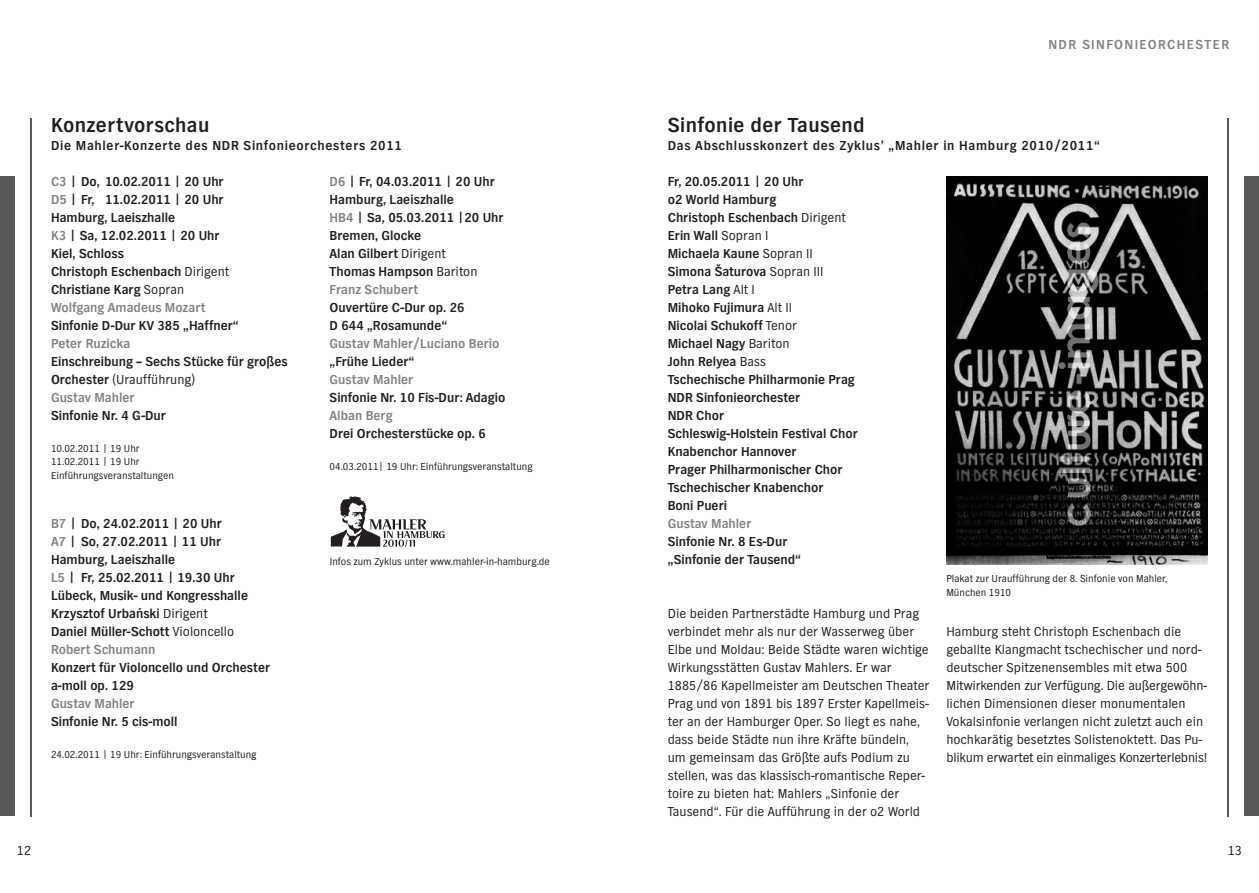
<style>
.page{position:relative;width:1259px;height:893px;background:#fff}
.page>*{position:absolute;margin:0;border:0;box-sizing:border-box;transform-origin:0 0}
.t1{font:700 21px "NDR Sans";letter-spacing:.02em;color:#231f20}
.t2{font:700 13.5px/18px "NDR Sans";color:#231f20}
.t3{font:13.5px/18px "NDR Sans";color:#231f20}
.t4{font:700 13.5px "NDR Sans";letter-spacing:.05em;color:#231f20}
.t5{font:700 13.5px "NDR Sans";color:#808285}
.t6{font:700 13.5px "NDR Sans";letter-spacing:.1em;color:#808285}
.t7{font:10.5px/13.5px "NDR Sans";color:#231f20}
.s1{color:#808285}
.s2{font-weight:400}
.s3{font-family:"NDR Sans CE"}
</style>
<div class="page">
<div style="left:0;top:176px;width:15px;height:640px;background:#57585a"></div>
<div style="left:1244px;top:176px;width:15px;height:640px;background:#57585a"></div>
<hr style="left:30px;top:118px;width:1px;height:698px;background:#57585a">
<hr style="left:1227px;top:118px;width:2px;height:698px;background:#57585a">
<svg style="left:331px;top:496px;width:113px;height:51px"></svg>
<img style="left:946px;top:176px;width:262px;height:388px">
<h1 class="t1" style="left:51px;top:114px;width:160px">Konzertvorschau</h1>
<p class="t4" style="left:51px;top:138px;width:352px">Die Mahler-Konzerte des NDR Sinfonieorchesters 2011</p>
<p class="t2" style="left:51px;top:173px;width:179px"><span class="s1">C3</span> | Do, 10.02.2011 | 20 Uhr<br><span class="s1">D5</span> | Fr, 11.02.2011 | 20 Uhr<br>Hamburg, Laeiszhalle<br><span class="s1">K3</span> | Sa, 12.02.2011 | 20 Uhr<br>Kiel, Schloss<br>Christoph Eschenbach <span class="s2">Dirigent<br></span>Christiane Karg <span class="s2">Sopran<br></span><span class="s1">Wolfgang Amadeus Mozart</span></p>
<p class="t2" style="left:51px;top:317px;width:189px">Sinfonie D-Dur KV 385 „Haffner“</p>
<p class="t5" style="left:51px;top:336px;width:81px">Peter Ruzicka</p>
<p class="t2" style="left:51px;top:353px;width:238px">Einschreibung – Sechs Stücke für großes<br>Orchester <span class="s2">(Uraufführung)<br></span><span class="s1">Gustav Mahler</span></p>
<p class="t2" style="left:51px;top:407px;width:116px">Sinfonie Nr. 4 G-Dur</p>
<p class="t7" style="left:51px;top:442px;width:124px">10.02.2011 | 19 Uhr<br>11.02.2011 | 19 Uhr<br>Einführungsveranstaltungen</p>
<p class="t2" style="left:51px;top:515px;width:198px"><span class="s1">B7</span> | Do, 24.02.2011 | 20 Uhr<br><span class="s1">A7</span> | So, 27.02.2011 | 11 Uhr<br>Hamburg, Laeiszhalle<br><span class="s1">L5</span> | Fr, 25.02.2011 | 19.30 Uhr<br>Lübeck, Musik- und Kongresshalle<br>Krzysztof Urba<span class="s3">ń</span>ski <span class="s2">Dirigent<br></span>Daniel Müller-Schott <span class="s2">Violoncello<br></span><span class="s1">Robert Schumann</span></p>
<p class="t2" style="left:51px;top:659px;width:220px">Konzert für Violoncello und Orchester a-moll op. 129</p>
<p class="t5" style="left:51px;top:696px;width:85px">Gustav Mahler</p>
<p class="t2" style="left:51px;top:713px;width:128px">Sinfonie Nr. 5 cis-moll</p>
<p class="t7" style="left:51px;top:748px;width:207px">24.02.2011 | 19 Uhr: Einführungsveranstaltung</p>
<p class="t2" style="left:330px;top:173px;width:175px"><span class="s1">D6</span> | Fr, 04.03.2011 | 20 Uhr<br>Hamburg, Laeiszhalle<br><span class="s1">HB4</span> | Sa, 05.03.2011 |20 Uhr<br>Bremen, Glocke<br>Alan Gilbert <span class="s2">Dirigent<br></span>Thomas Hampson <span class="s2">Bariton<br></span><span class="s1">Franz Schubert</span></p>
<p class="t2" style="left:330px;top:299px;width:137px">Ouvertüre C-Dur op. 26<br>D 644 „Rosamunde“</p>
<p class="t5" style="left:330px;top:336px;width:171px">Gustav Mahler/Luciano Berio</p>
<p class="t2" style="left:330px;top:353px;width:86px">„Frühe Lieder“</p>
<p class="t5" style="left:330px;top:372px;width:85px">Gustav Mahler</p>
<p class="t2" style="left:330px;top:389px;width:177px">Sinfonie Nr. 10 Fis-Dur: Adagio</p>
<p class="t5" style="left:330px;top:408px;width:65px">Alban Berg</p>
<p class="t2" style="left:330px;top:425px;width:158px">Drei Orchesterstücke op. 6</p>
<p class="t7" style="left:330px;top:460px;width:205px">04.03.2011| 19 Uhr: Einführungsveranstaltung</p>
<p class="t7" style="left:330px;top:555px;width:222px">Infos zum Zyklus unter www.mahler-in-hamburg.de</p>
<p class="t6" style="left:1048px;top:37px;width:182px">NDR SINFONIEORCHESTER</p>
<h1 class="t1" style="left:668px;top:114px;width:198px">Sinfonie der Tausend</h1>
<p class="t4" style="left:668px;top:138px;width:433px">Das Abschlusskonzert des Zyklus’ „Mahler in Hamburg 2010/2011“</p>
<p class="t2" style="left:668px;top:173px;width:191px">Fr, 20.05.2011 | 20 Uhr<br>o2 World Hamburg<br>Christoph Eschenbach <span class="s2">Dirigent<br></span>Erin Wall <span class="s2">Sopran I<br></span>Michaela Kaune <span class="s2">Sopran II<br></span>Simona Šaturova <span class="s2">Sopran III<br></span>Petra Lang <span class="s2">Alt I<br></span>Mihoko Fujimura <span class="s2">Alt II<br></span>Nicolai Schukoff <span class="s2">Tenor<br></span>Michael Nagy <span class="s2">Bariton<br></span>John Relyea <span class="s2">Bass<br></span>Tschechische Philharmonie Prag<br>NDR Sinfonieorchester<br>NDR Chor<br>Schleswig-Holstein Festival Chor<br>Knabenchor Hannover<br>Prager Philharmonischer Chor<br>Tschechischer Knabenchor<br>Boni Pueri</p>
<p class="t5" style="left:668px;top:516px;width:85px">Gustav Mahler</p>
<p class="t2" style="left:668px;top:533px;width:135px">Sinfonie Nr. 8 Es-Dur „Sinfonie der Tausend“</p>
<p class="t3" style="left:668px;top:605px;width:263px">Die beiden Partnerstädte Hamburg und Prag verbindet mehr als nur der Wasserweg über Elbe und Moldau: Beide Städte waren wichtige Wirkungsstätten Gustav Mahlers. Er war 1885/86 Kapellmeister am Deutschen Theater Prag und von 1891 bis 1897 Erster Kapellmeis&shy;ter an der Hamburger Oper. So liegt es nahe, dass beide Städte nun ihre Kräfte bündeln, um gemeinsam das Größte aufs Podium zu stellen, was das klassisch-romantische Reper&shy;toire zu bieten hat: Mahlers „Sinfonie der Tausend“. Für die Aufführung in der o2 World</p>
<p class="t7" style="left:946px;top:572px;width:223px">Plakat zur Uraufführung der 8. Sinfonie von Mahler,<br>München 1910</p>
<p class="t3" style="left:946px;top:623px;width:262px">Hamburg steht Christoph Eschenbach die geballte Klangmacht tschechischer und nord&shy;deutscher Spitzenensembles mit etwa 500<br>Mitwirkenden zur Verfügung. Die außergewöhn&shy;lichen Dimensionen dieser monumentalen Vokalsinfonie verlangen nicht zuletzt auch ein hochkarätig besetztes Solistenoktett. Das Pu - blikum erwartet ein einmaliges Konzerterlebnis!</p>
<p class="t3" style="left:17px;top:841px;width:16px">12</p>
<p class="t3" style="left:1227px;top:841px;width:16px">13</p>
</div>
